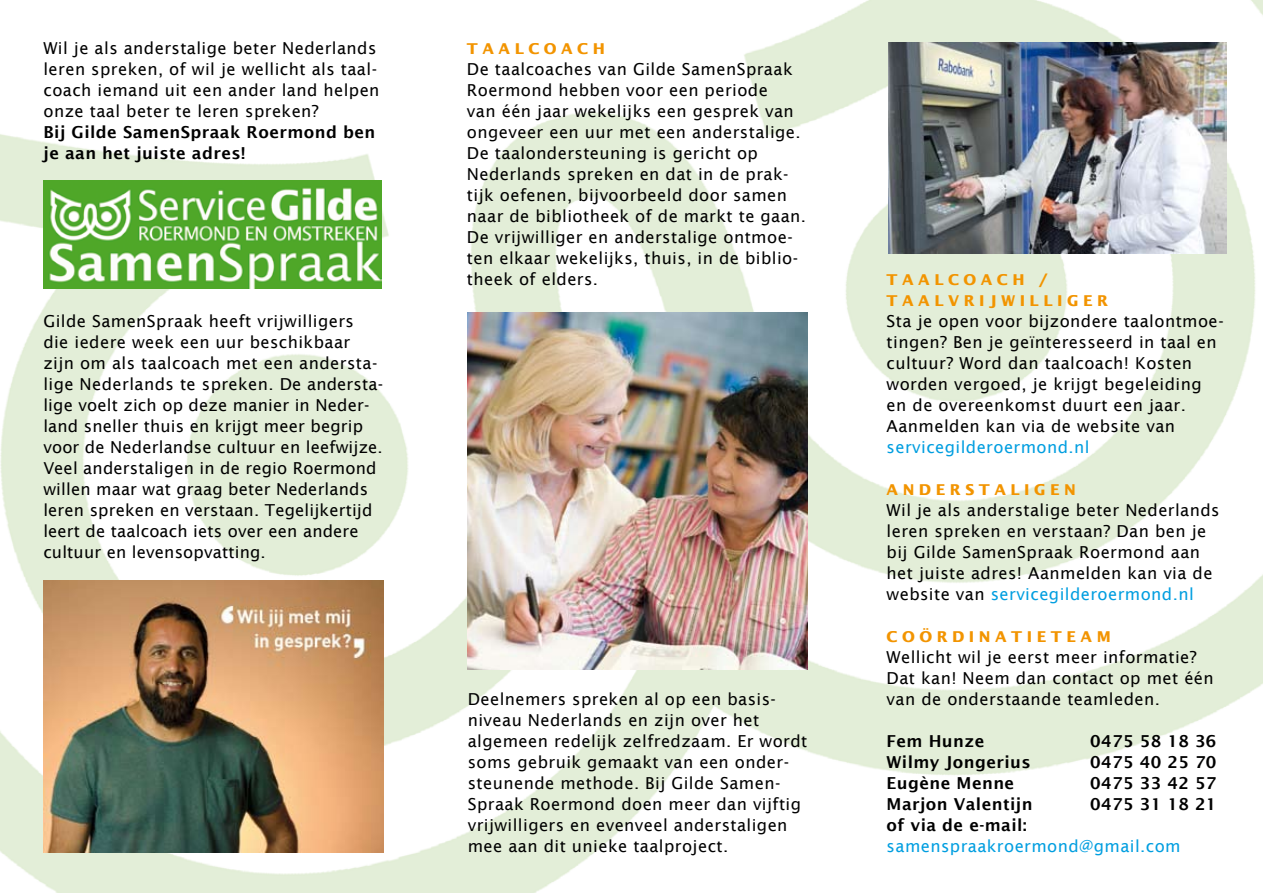
<style>
.page{position:relative;width:1263px;height:893px;background:#fff}
.page>*{position:absolute;margin:0;border:0;box-sizing:border-box;transform-origin:0 0}
.t1{font:16.5px/21px "Lucida Sans";letter-spacing:.025em;color:#000}
.t2{font:600 16.5px/21px "Lucida Sans";letter-spacing:.025em;color:#000}
.t3{font:16.5px "Lucida Sans";letter-spacing:.025em;color:#009ee0}
.t4{font:700 15px "Lucida Sans";letter-spacing:.3em;color:#f29400}
.s1{color:#009ee0}
</style>
<div class="page">
<img style="left:0;top:0;width:1263px;height:893px">
<img style="left:888px;top:43px;width:339px;height:210px">
<img style="left:467px;top:312px;width:341px;height:357px">
<img style="left:43px;top:180px;width:339px;height:109px">
<img style="left:43px;top:581px;width:341px;height:271px">
<p class="t1" style="left:43px;top:38px;width:338px">Wil je als anderstalige beter Nederlands leren spreken, of wil je wellicht als taal&shy;coach iemand uit een ander land helpen onze taal beter te leren spreken?</p>
<p class="t2" style="left:43px;top:122px;width:333px">Bij Gilde SamenSpraak Roermond ben je aan het juiste adres!</p>
<p class="t1" style="left:43px;top:311px;width:341px">Gilde SamenSpraak heeft vrijwilligers die iedere week een uur beschikbaar zijn om als taalcoach met een andersta&shy;lige Nederlands te spreken. De andersta&shy;lige voelt zich op deze manier in Neder&shy;land sneller thuis en krijgt meer begrip voor de Nederlandse cultuur en leefwijze.<br>Veel anderstaligen in de regio Roermond willen maar wat graag beter Nederlands leren spreken en verstaan. Tegelijkertijd leert de taalcoach iets over een andere cultuur en levensopvatting.</p>
<p class="t4" style="left:467px;top:40px;width:139px">TAA LCOACH</p>
<p class="t1" style="left:467px;top:59px;width:341px">De taalcoaches van Gilde SamenSpraak Roermond hebben voor een periode<br>van één jaar wekelijks een gesprek van ongeveer een uur met een anderstalige.<br>De taalondersteuning is gericht op Nederlands spreken en dat in de prak&shy;tijk oefenen, bijvoorbeeld door samen naar de bibliotheek of de markt te gaan.<br>De vrijwilliger en anderstalige ontmoe&shy;ten elkaar wekelijks, thuis, in de biblio&shy;theek of elders.</p>
<p class="t1" style="left:468px;top:689px;width:341px">Deelnemers spreken al op een basis&shy;niveau Nederlands en zijn over het algemeen redelijk zelfredzaam. Er wordt soms gebruik gemaakt van een onder&shy;steunende methode. Bij Gilde Samen-Spraak Roermond doen meer dan vijftig vrijwilligers en evenveel anderstaligen mee aan dit unieke taalproject.</p>
<p class="t4" style="left:887px;top:271px;width:16px">TAA</p>
<p class="t4" style="left:934px;top:271px;width:115px">LCOACH /</p>
<p class="t4" style="left:887px;top:292px;width:16px">TAA</p>
<p class="t4" style="left:934px;top:292px;width:175px">LVRIJWILLIGER</p>
<p class="t1" style="left:887px;top:311px;width:339px">Sta je open voor bijzondere taalontmoe&shy;tingen? Ben je geïnteresseerd in taal en cultuur? Word dan taalcoach! Kosten worden vergoed, je krijgt begeleiding en de overeenkomst duurt een jaar.<br>Aanmelden kan via de website van</p>
<p class="t3" style="left:887px;top:438px;width:204px">servicegilderoermond.nl</p>
<p class="t4" style="left:887px;top:481px;width:191px">ANDERSTALIGEN</p>
<p class="t1" style="left:887px;top:500px;width:334px">Wil je als anderstalige beter Nederlands leren spreken en verstaan? Dan ben je bij Gilde SamenSpraak Roermond aan het juiste adres! Aanmelden kan via de website van <span class="s1">servicegilderoermond.nl</span></p>
<p class="t4" style="left:887px;top:628px;width:226px">COÖRDINATIETEAM</p>
<p class="t1" style="left:887px;top:647px;width:329px">Wellicht wil je eerst meer informatie?<br>Dat kan! Neem dan contact op met één van de onderstaande teamleden.</p>
<p class="t2" style="left:887px;top:731px;width:148px">Fem Hunze<br>Wilmy Jongerius<br>Eugène Menne<br>Marjon Valentijn of via de e-mail:</p>
<p class="t3" style="left:887px;top:837px;width:296px">samenspraakroermond@gmail.com</p>
<p class="t2" style="left:1090px;top:731px;width:128px;text-align:justify">0475 58 18 36<br>0475 40 25 70<br>0475 33 42 57<br>0475 31 18 21</p>
</div>
